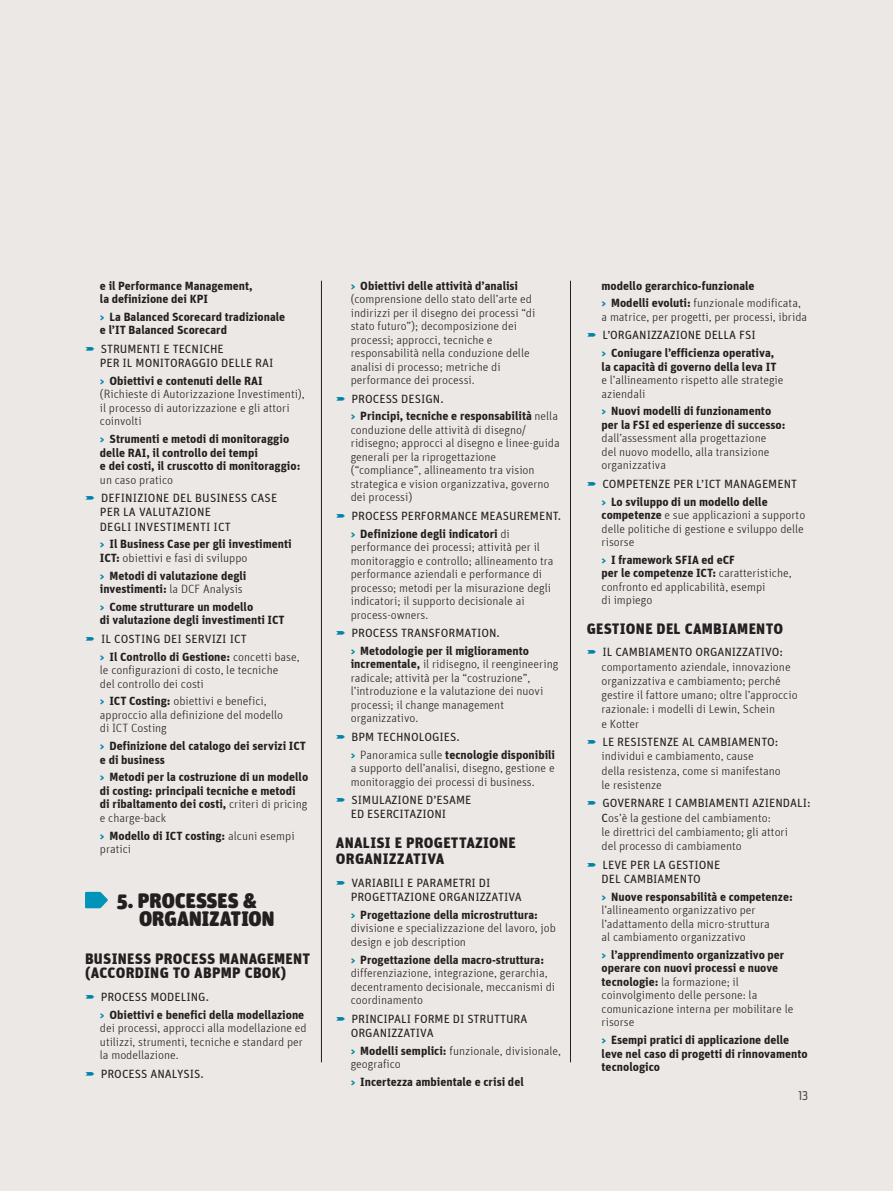
<style>
.page{position:relative;width:893px;height:1191px;background:#ece8e5}
.page>*{position:absolute;margin:0;border:0;box-sizing:border-box;transform-origin:0 0}
.t1{font:900 21px/18px "Unit Rounded";color:#231f20}
.t2{font:900 15px/14.2px "Unit";letter-spacing:.02em;color:#231f20}
.t3{font:300 12px/13.5px "Unit";color:#231f20}
.t4{font:700 12px/13.5px "Unit";color:#231f20}
.t5{font:12px/14.2px "Unit";color:#231f20}
.t6{font:12px "Antenna Cond";color:#57585a}
.s1{font-family:"Unit Slab Pro";font-weight:900;font-size:10.5px;color:#0083a9}
.s2{font-weight:700}
.s3{font-weight:300}
.s4{font-weight:400}
</style>
<div class="page">
<svg style="left:85px;top:892px;width:23px;height:16px"></svg>
<hr style="left:321px;top:281px;width:1px;height:781px;background:#231f20">
<hr style="left:570px;top:281px;width:1px;height:781px;background:#231f20">
<p class="t4" style="left:100px;top:278px;width:154px">e il Performance Management, la definizione dei KPI</p>
<p class="t4" style="left:100px;top:309px;width:187px"><span class="s1">&gt;</span> La Balanced Scorecard tradizionale e l’IT Balanced Scorecard</p>
<p class="t5" style="left:100px;top:341px;width:175px">STRUMENTI E TECNICHE<br>PER IL MONITORAGGIO DELLE RAI</p>
<p class="t3" style="left:100px;top:374px;width:206px"><span class="s1">&gt;</span> <span class="s2">Obiettivi e contenuti delle RAI </span>(Richieste di Autorizzazione Investimenti), il processo di autorizzazione e gli attori coinvolti</p>
<p class="t4" style="left:100px;top:432px;width:202px"><span class="s1">&gt;</span> Strumenti e metodi di monitoraggio delle RAI, il controllo dei tempi<br>e dei costi, il cruscotto di monitoraggio:</p>
<p class="t3" style="left:100px;top:472px;width:75px">un caso pratico</p>
<p class="t5" style="left:100px;top:490px;width:179px">DEFINIZIONE DEL BUSINESS CASE<br>PER LA VALUTAZIONE<br>DEGLI INVESTIMENTI ICT</p>
<p class="t4" style="left:100px;top:537px;width:193px"><span class="s1">&gt;</span> Il Business Case per gli investimenti<br>ICT: <span class="s3">obiettivi e fasi di sviluppo</span></p>
<p class="t4" style="left:100px;top:568px;width:148px"><span class="s1">&gt;</span> Metodi di valutazione degli investimenti: <span class="s3">la DCF Analysis</span></p>
<p class="t4" style="left:100px;top:600px;width:186px"><span class="s1">&gt;</span> Come strutturare un modello<br>di valutazione degli investimenti ICT</p>
<p class="t5" style="left:100px;top:630px;width:201px;line-height:17.7px">IL COSTING DEI SERVIZI ICT<br><span class="s1">&gt;</span> <span class="s2">Il Controllo di Gestione:</span> <span class="s3">concetti base,</span></p>
<p class="t3" style="left:100px;top:663px;width:180px">le configurazioni di costo, le tecniche del controllo dei costi</p>
<p class="t3" style="left:100px;top:694px;width:185px"><span class="s1">&gt;</span> <span class="s2">ICT Costing:</span> obiettivi e benefici, approccio alla definizione del modello di ICT Costing</p>
<p class="t4" style="left:100px;top:739px;width:208px"><span class="s1">&gt;</span> Definizione del catalogo dei servizi ICT e di business</p>
<p class="t4" style="left:100px;top:770px;width:210px"><span class="s1">&gt;</span> Metodi per la costruzione di un modello di costing: principali tecniche e metodi di ribaltamento dei costi, <span class="s3">criteri di pricing e charge-back</span></p>
<p class="t4" style="left:100px;top:828px;width:196px"><span class="s1">&gt;</span> Modello di ICT costing: <span class="s3">alcuni esempi pratici</span></p>
<h1 class="t1" style="left:139px;top:891px;width:137px;text-indent:-22px">5. PROCESSES &amp;<br>ORGANIZATION</h1>
<p class="t2" style="left:85px;top:951px;width:227px">BUSINESS PROCESS MANAGEMENT (ACCORDING TO ABPMP CBOK)</p>
<p class="t4" style="left:100px;top:987px;width:206px;line-height:17.7px"><span class="s4">PROCESS MODELING.<br></span><span class="s1">&gt;</span> Obiettivi e benefici della modellazione</p>
<p class="t3" style="left:100px;top:1021px;width:208px">dei processi, approcci alla modellazione ed utilizzi, strumenti, tecniche e standard per la modellazione.</p>
<p class="t5" style="left:101px;top:1066px;width:104px">PROCESS ANALYSIS.</p>
<p class="t3" style="left:351px;top:278px;width:186px"><span class="s1">&gt;</span> <span class="s2">Obiettivi delle attività d’analisi </span>(comprensione dello stato dell’arte ed indirizzi per il disegno dei processi “di stato futuro”); decomposizione dei processi; approcci, tecniche e responsabilità nella conduzione delle analisi di processo; metriche di performance dei processi.</p>
<p class="t4" style="left:351px;top:389px;width:209px;line-height:17.7px"><span class="s4">PROCESS DESIGN.<br></span><span class="s1">&gt;</span> Principi, tecniche e responsabilità <span class="s3">nella</span></p>
<p class="t3" style="left:351px;top:423px;width:210px">conduzione delle attività di disegno/ ridisegno; approcci al disegno e linee-guida generali per la riprogettazione (“compliance”, allineamento tra vision strategica e vision organizzativa, governo dei processi)</p>
<p class="t5" style="left:351px;top:506px;width:212px;line-height:17.7px">PROCESS PERFORMANCE MEASUREMENT. <span class="s1">&gt;</span> <span class="s2">Definizione degli indicatori</span> <span class="s3">di</span></p>
<p class="t3" style="left:351px;top:540px;width:204px">performance dei processi; attività per il monitoraggio e controllo; allineamento tra performance aziendali e performance di processo; metodi per la misurazione degli indicatori; il supporto decisionale ai process-owners.</p>
<p class="t4" style="left:351px;top:624px;width:180px;line-height:17.7px"><span class="s4">PROCESS TRANSFORMATION.<br></span><span class="s1">&gt;</span> Metodologie per il miglioramento</p>
<p class="t3" style="left:351px;top:657px;width:209px"><span class="s2">incrementale,</span> il ridisegno, il reengineering radicale; attività per la “costruzione”, l’introduzione e la valutazione dei nuovi processi; il change management organizzativo.</p>
<p class="t4" style="left:351px;top:727px;width:206px;line-height:17.7px"><span class="s4">BPM TECHNOLOGIES.<br></span><span class="s1">&gt;</span> <span class="s3">Panoramica sulle</span> tecnologie disponibili</p>
<p class="t3" style="left:351px;top:761px;width:205px">a supporto dell’analisi, disegno, gestione e monitoraggio dei processi di business.</p>
<p class="t5" style="left:351px;top:792px;width:122px">SIMULAZIONE D’ESAME<br>ED ESERCITAZIONI</p>
<p class="t2" style="left:336px;top:833px;width:182px;line-height:16.5px">ANALISI E PROGETTAZIONE<br>ORGANIZZATIVA</p>
<p class="t5" style="left:351px;top:875px;width:173px">VARIABILI E PARAMETRI DI<br>PROGETTAZIONE ORGANIZZATIVA</p>
<p class="t3" style="left:351px;top:908px;width:207px"><span class="s1">&gt;</span> <span class="s2">Progettazione della microstruttura: </span>divisione e specializzazione del lavoro, job design e job description</p>
<p class="t3" style="left:351px;top:952px;width:206px"><span class="s1">&gt;</span> <span class="s2">Progettazione della macro-struttura: </span>differenziazione, integrazione, gerarchia, decentramento decisionale, meccanismi di coordinamento</p>
<p class="t5" style="left:351px;top:1011px;width:178px">PRINCIPALI FORME DI STRUTTURA<br>ORGANIZZATIVA</p>
<p class="t3" style="left:351px;top:1043px;width:212px"><span class="s1">&gt;</span> <span class="s2">Modelli semplici:</span> funzionale, divisionale, geografico</p>
<p class="t4" style="left:351px;top:1074px;width:175px"><span class="s1">&gt;</span> Incertezza ambientale e crisi del</p>
<p class="t4" style="left:602px;top:276px;width:201px;line-height:17.7px">modello gerarchico-funzionale<br><span class="s1">&gt;</span> Modelli evoluti: <span class="s3">funzionale modificata,</span></p>
<p class="t3" style="left:602px;top:310px;width:207px">a matrice, per progetti, per processi, ibrida</p>
<p class="t4" style="left:602px;top:326px;width:174px;line-height:17.7px"><span class="s4">L’ORGANIZZAZIONE DELLA FSI<br></span><span class="s1">&gt;</span> Coniugare l’efficienza operativa,</p>
<p class="t4" style="left:602px;top:359px;width:176px">la capacità di governo della leva IT</p>
<p class="t3" style="left:602px;top:373px;width:183px">e l’allineamento rispetto alle strategie aziendali</p>
<p class="t4" style="left:602px;top:404px;width:185px"><span class="s1">&gt;</span> Nuovi modelli di funzionamento per la FSI ed esperienze di successo:</p>
<p class="t3" style="left:602px;top:431px;width:169px">dall’assessment alla progettazione del nuovo modello, alla transizione organizzativa</p>
<p class="t5" style="left:602px;top:475px;width:197px;line-height:17.7px">COMPETENZE PER L’ICT MANAGEMENT <span class="s1">&gt;</span> <span class="s2">Lo sviluppo di un modello delle</span></p>
<p class="t3" style="left:602px;top:508px;width:205px"><span class="s2">competenze</span> e sue applicazioni a supporto delle politiche di gestione e sviluppo delle risorse</p>
<p class="t3" style="left:602px;top:553px;width:192px"><span class="s1">&gt;</span> <span class="s2">I framework SFIA ed eCF<br>per le competenze ICT:</span> caratteristiche, confronto ed applicabilità, esempi<br>di impiego</p>
<p class="t2" style="left:587px;top:621px;width:198px">GESTIONE DEL CAMBIAMENTO</p>
<p class="t5" style="left:602px;top:645px;width:182px">IL CAMBIAMENTO ORGANIZZATIVO:</p>
<p class="t3" style="left:602px;top:659px;width:198px;line-height:14.2px">comportamento aziendale, innovazione organizzativa e cambiamento; perché gestire il fattore umano; oltre l’approccio razionale: i modelli di Lewin, Schein<br>e Kotter</p>
<p class="t5" style="left:602px;top:734px;width:178px">LE RESISTENZE AL CAMBIAMENTO:</p>
<p class="t3" style="left:602px;top:749px;width:181px;line-height:14.2px">individui e cambiamento, cause<br>della resistenza, come si manifestano le resistenze</p>
<p class="t3" style="left:602px;top:796px;width:211px;line-height:14.2px"><span class="s4">GOVERNARE I CAMBIAMENTI AZIENDALI:<br>C</span>os’è la gestione del cambiamento:<br>le direttrici del cambiamento; gli attori<br>del processo di cambiamento</p>
<p class="t5" style="left:602px;top:857px;width:120px">LEVE PER LA GESTIONE<br>DEL CAMBIAMENTO</p>
<p class="t3" style="left:602px;top:889px;width:193px"><span class="s1">&gt;</span> <span class="s2">Nuove responsabilità e competenze: </span>l’allineamento organizzativo per l’adattamento della micro-struttura<br>al cambiamento organizzativo</p>
<p class="t3" style="left:602px;top:948px;width:193px"><span class="s1">&gt;</span> <span class="s2">l’apprendimento organizzativo per operare con nuovi processi e nuove tecnologie:</span> la formazione; il coinvolgimento delle persone: la comunicazione interna per mobilitare le risorse</p>
<p class="t4" style="left:602px;top:1033px;width:208px"><span class="s1">&gt;</span> Esempi pratici di applicazione delle leve nel caso di progetti di rinnovamento tecnologico</p>
<p class="t6" style="left:798px;top:1088px;width:11px">13</p>
</div>
